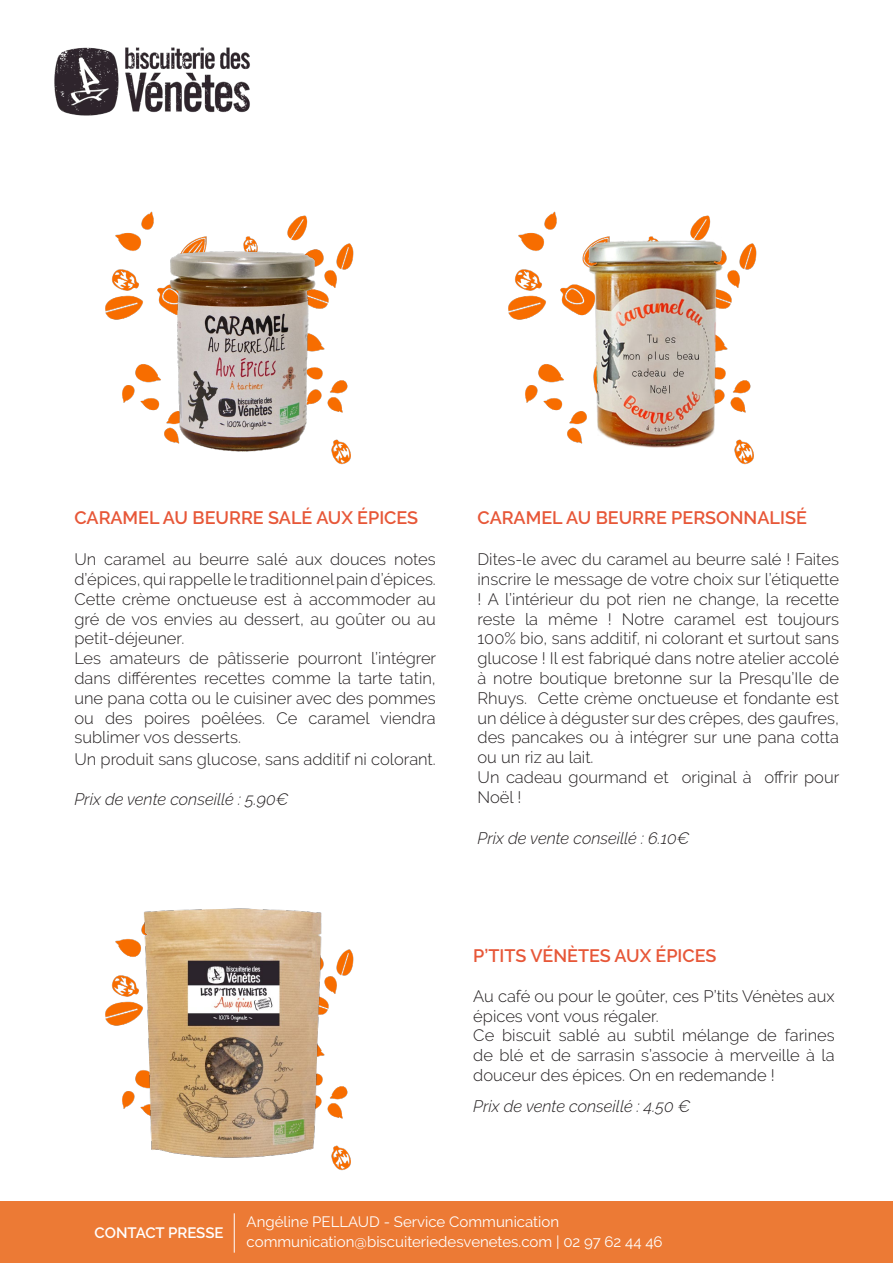
<style>
.page{position:relative;width:893px;height:1263px;background:#fff}
.page>*{position:absolute;margin:0;border:0;box-sizing:border-box;transform-origin:0 0}
.t1{font:600 18px "Raleway";color:#e75738}
.t2{font:300 16.5px/19.8px "Raleway";color:#231f20;text-align:justify}
.t3{font:italic 300 16.5px "Raleway";color:#231f20}
.t4{font:15px/19.5px "Raleway";color:#fff}
.t5{font:600 15px "Raleway";color:#fff}
</style>
<div class="page">
<img style="left:105px;top:211px;width:249px;height:254px">
<img style="left:161px;top:235px;width:166px;height:225px">
<img style="left:508px;top:211px;width:249px;height:254px">
<img style="left:564px;top:228px;width:172px;height:237px">
<img style="left:105px;top:938px;width:249px;height:233px">
<img style="left:139px;top:908px;width:188px;height:258px">
<div style="left:0;top:1202px;width:893px;height:61px;background:#ec7a35"></div>
<hr style="left:234px;top:1213px;width:1px;height:39px;background:#fff">
<img style="left:54px;top:47px;width:196px;height:69px">
<p class="t1" style="left:74px;top:507px;width:345px">CARAMEL AU BEURRE SALÉ AUX ÉPICES</p>
<p class="t2" style="left:74px;top:549px;width:363px">Un caramel au beurre salé aux douces notes d’épices, qui rappelle le traditionnel pain d’épices.<br>Cette crème onctueuse est à accommoder au gré de vos envies au dessert, au goûter ou au petit-déjeuner.</p>
<p class="t2" style="left:74px;top:648px;width:363px">Les amateurs de pâtisserie pourront l’intégrer dans différentes recettes comme la tarte tatin, une pana cotta ou le cuisiner avec des pommes ou des poires poêlées. Ce caramel viendra sublimer vos desserts.</p>
<p class="t2" style="left:74px;top:749px;width:363px">Un produit sans glucose, sans additif ni colorant.</p>
<p class="t3" style="left:74px;top:789px;width:216px">Prix de vente conseillé : 5.90€</p>
<p class="t1" style="left:477px;top:507px;width:331px">CARAMEL AU BEURRE PERSONNALISÉ</p>
<p class="t2" style="left:477px;top:549px;width:363px">Dites-le avec du caramel au beurre salé ! Faites inscrire le message de votre choix sur l’étiquette ! A l’intérieur du pot rien ne change, la recette reste la même ! Notre caramel est toujours 100% bio, sans additif, ni colorant et surtout sans glucose ! Il est fabriqué dans notre atelier accolé à notre boutique bretonne sur la Presqu’Ile de Rhuys. Cette crème onctueuse et fondante est un délice à déguster sur des crêpes, des gaufres, des pancakes ou à intégrer sur une pana cotta ou un riz au lait.</p>
<p class="t2" style="left:477px;top:767px;width:363px">Un cadeau gourmand et original à offrir pour<br>Noël !</p>
<p class="t3" style="left:477px;top:829px;width:214px">Prix de vente conseillé : 6.10€</p>
<p class="t1" style="left:473px;top:945px;width:245px">P’TITS VÉNÈTES AUX ÉPICES</p>
<p class="t2" style="left:473px;top:986px;width:363px">Au café ou pour le goûter, ces P’tits Vénètes aux épices vont vous régaler.</p>
<p class="t2" style="left:473px;top:1025px;width:363px">Ce biscuit sablé au subtil mélange de farines de blé et de sarrasin s’associe à merveille à la douceur des épices. On en redemande !</p>
<p class="t3" style="left:473px;top:1097px;width:219px">Prix de vente conseillé : 4.50 €</p>
<p class="t5" style="left:95px;top:1224px;width:131px">CONTACT PRESSE</p>
<p class="t4" style="left:247px;top:1212px;width:417px">Angéline PELLAUD - Service Communication communication@biscuiteriedesvenetes.com | 02 97 62 44 46</p>
</div>
